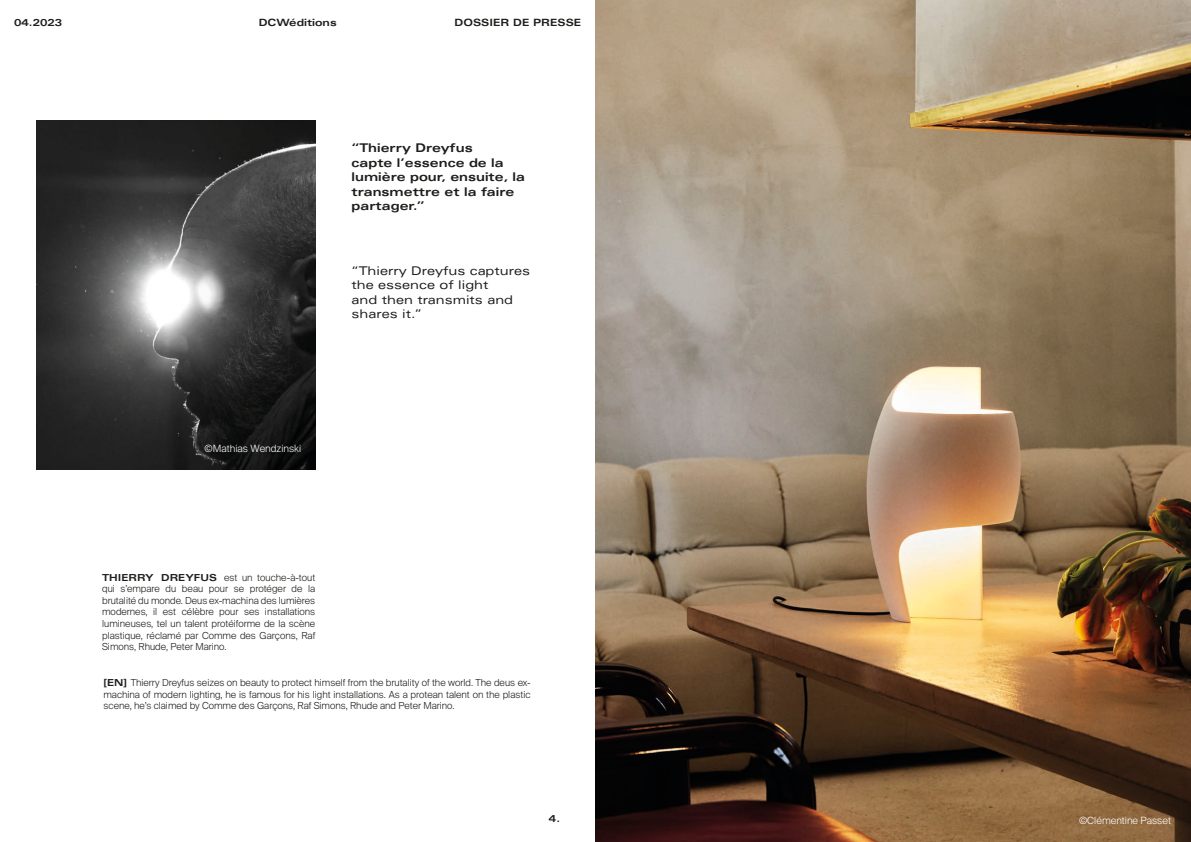
<style>
.page{position:relative;width:1191px;height:842px;background:#fff}
.page>*{position:absolute;margin:0;border:0;box-sizing:border-box;transform-origin:0 0}
.t1{font:700 expanded 12px/14.4px "Univers LT Std";color:#1d1d1b}
.t2{font:expanded 12px/14.4px "Univers LT Std";color:#1d1d1b}
.t3{font:700 expanded 10px "Univers LT Std";color:#1d1d1b}
.t4{font:300 10px "Suisse Intl";color:#fff}
.t5{font:300 9.6px/11.6px "Suisse Intl";color:#1d1d1b;text-align:justify}
.s1{font-family:"Univers LT Std";font-weight:700;font-stretch:expanded}
</style>
<div class="page">
<img style="left:595px;top:0;width:596px;height:842px">
<img style="left:36px;top:120px;width:279px;height:349px">
<p class="t3" style="left:14px;top:16px;width:50px">04.2023</p>
<p class="t3" style="left:259px;top:16px;width:79px">DCWéditions</p>
<p class="t3" style="left:454px;top:16px;width:128px">DOSSIER DE PRESSE</p>
<p class="t1" style="left:351px;top:141px;width:175px">“Thierry Dreyfus<br>capte l’essence de la lumière pour, ensuite, la transmettre et la faire partager.”</p>
<p class="t2" style="left:351px;top:263px;width:180px">“Thierry Dreyfus captures the essence of light<br>and then transmits and shares it.”</p>
<p class="t4" style="left:205px;top:443px;width:98px">©Mathias Wendzinski</p>
<p class="t5" style="left:102px;top:571px;width:215px"><span class="s1">THIERRY DREYFUS</span> est un touche-à-tout qui s’empare du beau pour se protéger de la brutalité du monde. Deus ex-machina des lumières modernes, il est célèbre pour ses installations lumineuses, tel un talent protéiforme de la scène plastique, réclamé par Comme des Garçons, Raf Simons, Rhude, Peter Marino.</p>
<p class="t5" style="left:103px;top:677px;width:429px"><span class="s1">[EN]</span> Thierry Dreyfus seizes on beauty to protect himself from the brutality of the world. The deus ex&shy;machina of modern lighting, he is famous for his light installations. As a protean talent on the plastic scene, he’s claimed by Comme des Garçons, Raf Simons, Rhude and Peter Marino.</p>
<p class="t3" style="left:549px;top:813px;width:13px">4.</p>
<p class="t4" style="left:1079px;top:815px;width:93px">©Clémentine Passet</p>
</div>
